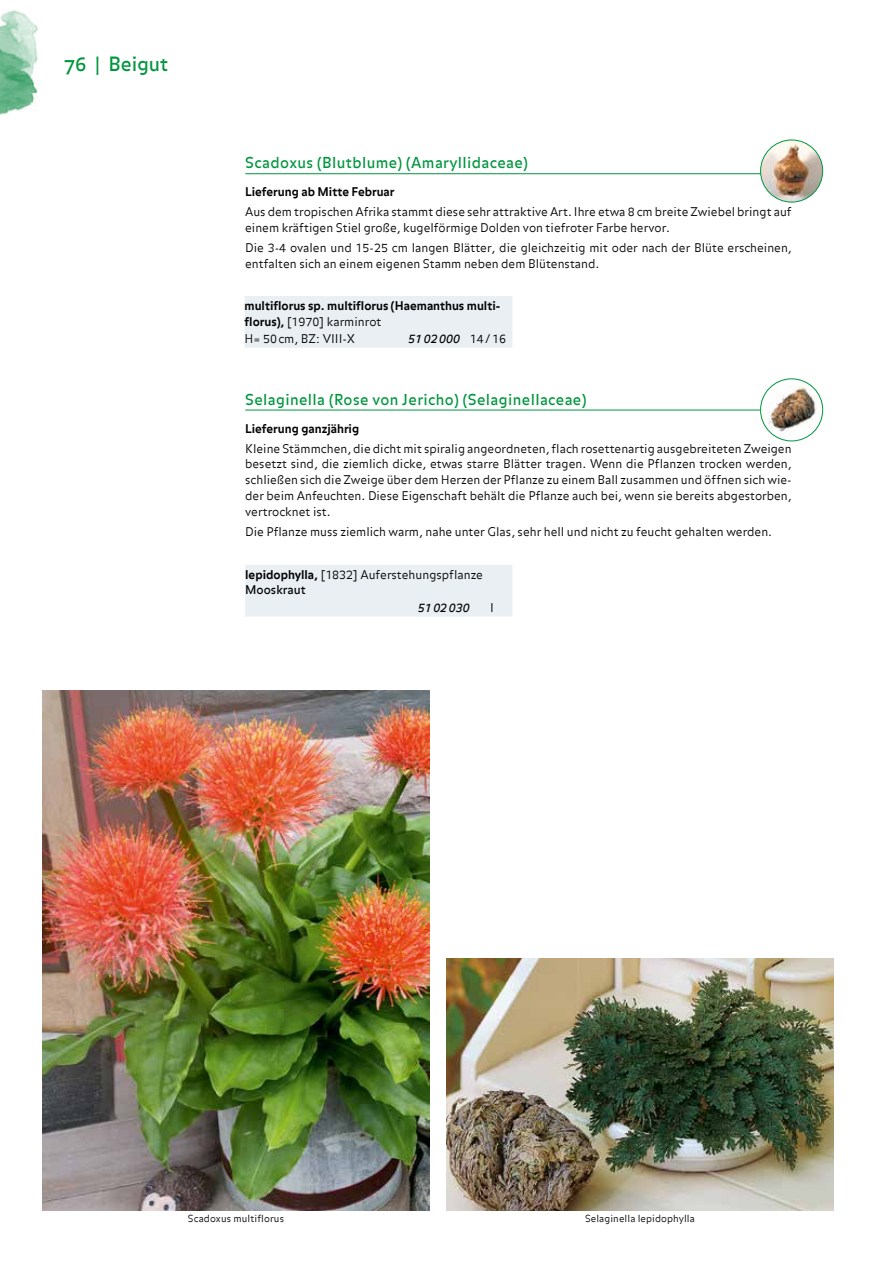
<style>
.page{position:relative;width:893px;height:1263px;background:#fff}
.page>*{position:absolute;margin:0;border:0;box-sizing:border-box;transform-origin:0 0}
.t1{font:19.5px "Balance OT";color:#00963e}
.t2{font:15px "Balance OT";letter-spacing:.025em;color:#00963e}
.t3{font:300 12px/15.8px "Balance";color:#000}
.t4{font:700 12px/15.8px "Balance";color:#000}
.t5{font:italic 12px "Balance";color:#000}
.t6{font:12px "Balance OT";color:#000}
.t7{font:300 9.75px "Balance";letter-spacing:.01em;color:#000}
.s1{font-weight:300}
.s2{font-weight:300;font-style:normal}
.s3{font-weight:700}
</style>
<div class="page">
<img style="left:0;top:10px;width:38px;height:105px">
<hr style="left:245px;top:173px;width:547px;height:1px;background:#00963e">
<img style="left:761px;top:140px;width:62px;height:62px;border-radius:31px">
<div style="left:760px;top:140px;width:63px;height:63px;border:1px solid #00963e;border-radius:50%"></div>
<div style="left:244px;top:296px;width:268px;height:52px;background:#eaeff3"></div>
<hr style="left:245px;top:410px;width:547px;height:1px;background:#00963e">
<img style="left:761px;top:379px;width:62px;height:62px;border-radius:31px">
<div style="left:760px;top:378px;width:63px;height:63px;border:1px solid #00963e;border-radius:50%"></div>
<div style="left:245px;top:565px;width:267px;height:51px;background:#eaeff3"></div>
<img style="left:446px;top:958px;width:387px;height:252px">
<img style="left:43px;top:691px;width:386px;height:520px">
<h1 class="t1" style="left:64px;top:53px;width:106px">76 | Beigut</h1>
<p class="t2" style="left:245px;top:154px;width:284px">Scadoxus (Blutblume) (Amaryllidaceae)</p>
<p class="t4" style="left:245px;top:185px;width:151px">Lieferung ab Mitte Februar</p>
<p class="t3" style="left:245px;top:205px;width:548px">Aus dem tropischen Afrika stammt diese sehr attraktive Art. Ihre etwa 8 cm breite Zwiebel bringt auf einem kräftigen Stiel große, kugelförmige Dolden von tiefroter Farbe hervor.</p>
<p class="t3" style="left:245px;top:241px;width:548px">Die 3-4 ovalen und 15-25 cm langen Blätter, die gleichzeitig mit oder nach der Blüte erscheinen, entfalten sich an einem eigenen Stamm neben dem Blütenstand.</p>
<p class="t4" style="left:244px;top:298px;width:257px">multiflorus sp. multiflorus (Haemanthus multi&shy;florus), <span class="s1">[1970] karminrot</span></p>
<p class="t3" style="left:244px;top:332px;width:112px">H= 50cm, BZ: VIII-X</p>
<p class="t5" style="left:408px;top:332px;width:99px">5102000 <span class="s2">14/16</span></p>
<p class="t2" style="left:245px;top:391px;width:343px">Selaginella (Rose von Jericho) (Selaginellaceae)</p>
<p class="t4" style="left:245px;top:421px;width:115px">Lieferung ganzjährig</p>
<p class="t3" style="left:245px;top:441px;width:548px;text-align:justify">Kleine Stämmchen, die dicht mit spiralig angeordneten, flach rosettenartig ausgebreiteten Zweigen besetzt sind, die ziemlich dicke, etwas starre Blätter tragen. Wenn die Pflanzen trocken werden, schließen sich die Zweige über dem Herzen der Pflanze zu einem Ball zusammen und öffnen sich wie&shy;der beim Anfeuchten. Diese Eigenschaft behält die Pflanze auch bei, wenn sie bereits abgestorben, vertrocknet ist.</p>
<p class="t3" style="left:245px;top:524px;width:528px">Die Pflanze muss ziemlich warm, nahe unter Glas, sehr hell und nicht zu feucht gehalten werden.</p>
<p class="t3" style="left:245px;top:567px;width:239px"><span class="s3">lepidophylla,</span> [1832] Auferstehungspflanze</p>
<p class="t6" style="left:245px;top:583px;width:62px">Mooskraut</p>
<p class="t5" style="left:418px;top:601px;width:53px">5102030</p>
<p class="t3" style="left:490px;top:601px;width:5px">I</p>
<p class="t7" style="left:188px;top:1212px;width:98px">Scadoxus multiflorus</p>
<p class="t7" style="left:585px;top:1212px;width:111px">Selaginella lepidophylla</p>
</div>
